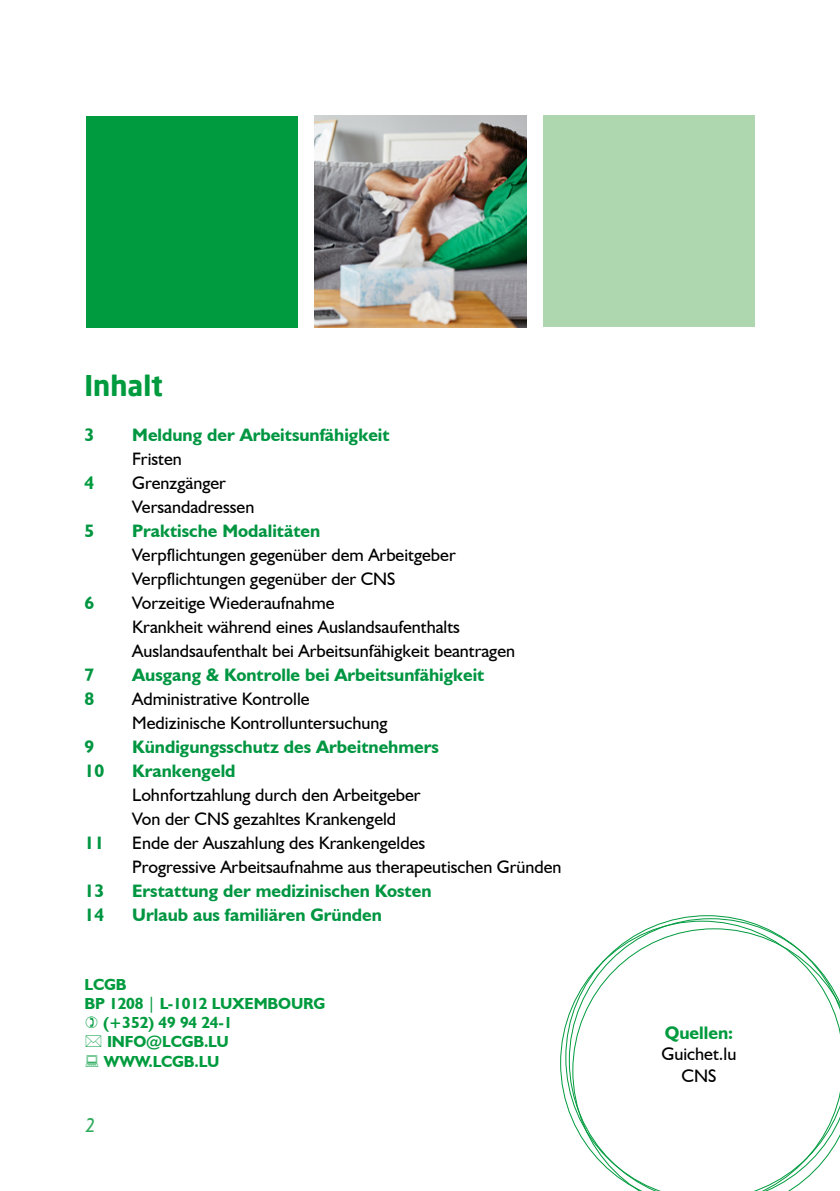
<style>
.page{position:relative;width:840px;height:1191px;background:#fff}
.page>*{position:absolute;margin:0;border:0;box-sizing:border-box;transform-origin:0 0}
.t1{font:700 28px "Neo Sans";color:#009b3e}
.t2{font:italic 20px "Humanist 521 BT";color:#30ab5c}
.t3{font:18.2px/21.8px "Humanist 521 BT";color:#000;text-align:center}
.t4{font:700 18.2px "Humanist 521 BT";color:#009b3e}
.t5{font:18px/24px "Humanist 521 BT";color:#000}
.t6{font:700 18px "Humanist 521 BT";color:#009641}
.t7{font:700 18px "Humanist 521 BT";color:#009b3e}
.t8{font:700 16px "Humanist 521 BT";letter-spacing:-.01em;color:#009b3e}
.s1{font-weight:400}
</style>
<div class="page">
<svg style="left:568px;top:918px;width:271px;height:273px"></svg>
<div style="left:86px;top:116px;width:212px;height:211px;background:#009b3e"></div>
<div style="left:543px;top:115px;width:212px;height:212px;background:#aed6af"></div>
<img style="left:314px;top:116px;width:212px;height:211px">
<h1 class="t1" style="left:84px;top:368px;width:80px">Inhalt</h1>
<p class="t6" style="left:84px;top:424px;width:11px">3</p>
<p class="t6" style="left:132px;top:424px;width:259px">Meldung der Arbeitsunfähigkeit</p>
<p class="t5" style="left:132px;top:447px;width:51px">Fristen</p>
<p class="t7" style="left:84px;top:472px;width:11px">4</p>
<p class="t5" style="left:132px;top:471px;width:124px">Grenzgänger<br>Versandadressen</p>
<p class="t6" style="left:84px;top:520px;width:11px">5</p>
<p class="t6" style="left:132px;top:520px;width:189px">Praktische Modalitäten</p>
<p class="t5" style="left:132px;top:542px;width:325px">Verpflichtungen gegenüber dem Arbeitgeber<br>Verpflichtungen gegenüber der CNS</p>
<p class="t6" style="left:84px;top:592px;width:11px">6</p>
<p class="t5" style="left:132px;top:590px;width:384px">Vorzeitige Wiederaufnahme<br>Krankheit während eines Auslandsaufenthalts<br>Auslandsaufenthalt bei Arbeitsunfähigkeit beantragen</p>
<p class="t6" style="left:84px;top:664px;width:11px">7</p>
<p class="t6" style="left:132px;top:664px;width:353px">Ausgang &amp; Kontrolle bei Arbeitsunfähigkeit</p>
<p class="t6" style="left:84px;top:688px;width:11px">8</p>
<p class="t5" style="left:132px;top:686px;width:257px">Administrative Kontrolle<br>Medizinische Kontrolluntersuchung</p>
<p class="t6" style="left:84px;top:736px;width:11px">9</p>
<p class="t6" style="left:132px;top:736px;width:308px">Kündigungsschutz des Arbeitnehmers</p>
<p class="t6" style="left:84px;top:760px;width:21px">10</p>
<p class="t6" style="left:132px;top:760px;width:105px">Krankengeld</p>
<p class="t5" style="left:132px;top:782px;width:290px">Lohnfortzahlung durch den Arbeitgeber<br>Von der CNS gezahltes Krankengeld</p>
<p class="t6" style="left:84px;top:832px;width:21px">11</p>
<p class="t5" style="left:132px;top:830px;width:430px">Ende der Auszahlung des Krankengeldes<br>Progressive Arbeitsaufnahme aus therapeutischen Gründen</p>
<p class="t6" style="left:84px;top:880px;width:21px">13</p>
<p class="t6" style="left:132px;top:880px;width:300px">Erstattung der medizinischen Kosten</p>
<p class="t6" style="left:84px;top:904px;width:21px">14</p>
<p class="t6" style="left:132px;top:904px;width:251px">Urlaub aus familiären Gründen</p>
<p class="t8" style="left:84px;top:974px;width:44px">LCGB</p>
<p class="t8" style="left:84px;top:993px;width:242px">BP 1208 <span class="s1">|</span> L-1012 LUXEMBOURG</p>
<p class="t8" style="left:103px;top:1012px;width:131px">(+352) 49 94 24-1</p>
<p class="t8" style="left:107px;top:1032px;width:123px">INFO@LCGB.LU</p>
<p class="t8" style="left:104px;top:1051px;width:117px">WWW.LCGB.LU</p>
<p class="t2" style="left:85px;top:1112px;width:12px">2</p>
<p class="t4" style="left:664px;top:1021px;width:70px">Quellen:</p>
<p class="t3" style="left:661px;top:1043px;width:76px">Guichet.lu<br>CNS</p>
</div>
